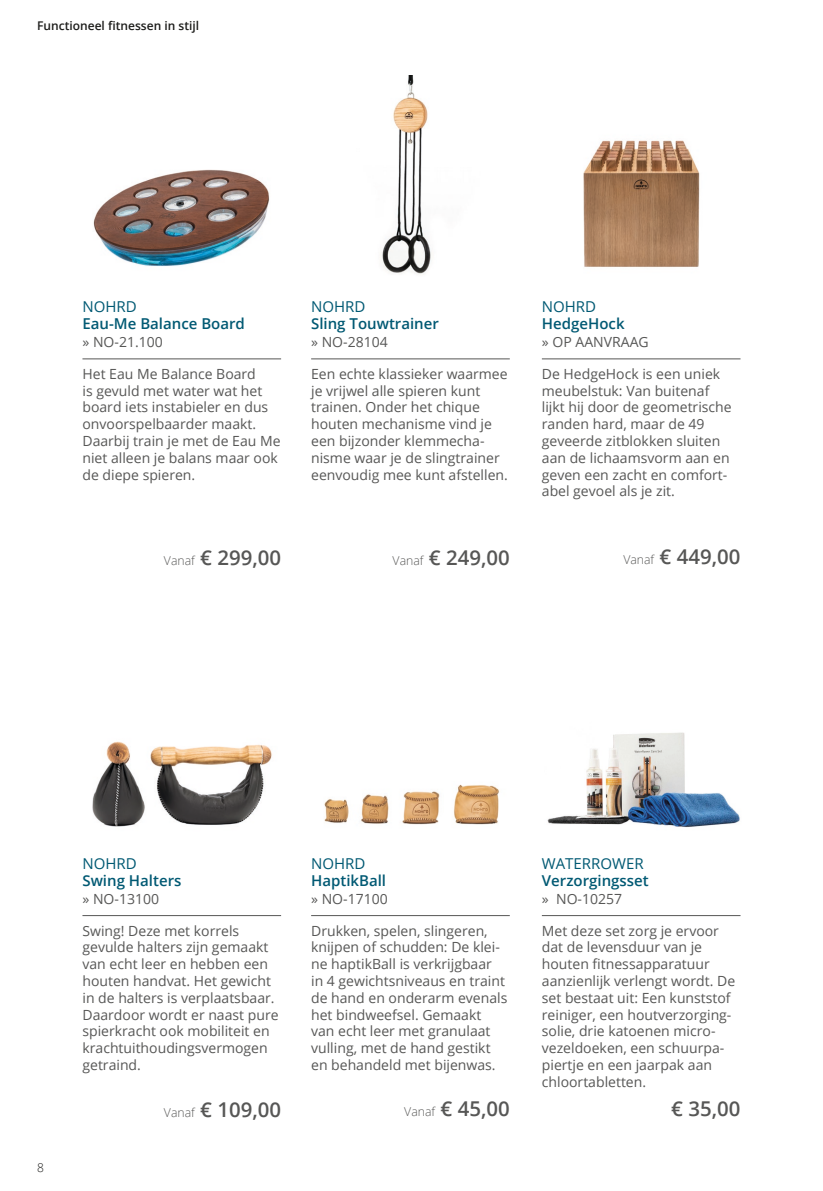
<style>
.page{position:relative;width:823px;height:1191px;background:#fff}
.page>*{position:absolute;margin:0;border:0;box-sizing:border-box;transform-origin:0 0}
.t1{font:600 20.4px "Open Sans";color:#575756}
.t2{font:600 15px "Open Sans";color:#005973}
.t3{font:15px "Open Sans";color:#005973}
.t4{font:14px/16.8px "Open Sans";color:#575756}
.t5{font:600 12px "Open Sans";color:#1d1d1b}
.t6{font:300 12px "Open Sans";color:#1d1d1b}
.s1{font-weight:300;font-size:12.2px}
</style>
<div class="page">
<img style="left:547px;top:732px;width:193px;height:96px">
<img style="left:324px;top:784px;width:176px;height:41px">
<img style="left:92px;top:741px;width:180px;height:86px">
<hr style="left:541px;top:915px;width:199px;height:1px;background:#575756">
<hr style="left:311px;top:915px;width:198px;height:1px;background:#575756">
<hr style="left:82px;top:915px;width:199px;height:1px;background:#575756">
<img style="left:583px;top:140px;width:117px;height:127px">
<img style="left:381px;top:75px;width:50px;height:200px">
<img style="left:93px;top:169px;width:177px;height:97px">
<hr style="left:541px;top:358px;width:199px;height:1px;background:#575756">
<hr style="left:311px;top:358px;width:198px;height:1px;background:#575756">
<hr style="left:82px;top:358px;width:199px;height:1px;background:#575756">
<p class="t5" style="left:37px;top:18px;width:163px">Functioneel fitnessen in stijl</p>
<p class="t3" style="left:82px;top:296px;width:56px">NOHRD</p>
<p class="t2" style="left:82px;top:313px;width:164px">Eau-Me Balance Board</p>
<p class="t4" style="left:82px;top:333px;width:82px">» NO-21.100</p>
<p class="t4" style="left:82px;top:365px;width:199px">Het Eau Me Balance Board<br>is gevuld met water wat het board iets instabieler en dus onvoorspelbaarder maakt.<br>Daarbij train je met de Eau Me niet alleen je balans maar ook de diepe spieren.</p>
<p class="t3" style="left:311px;top:296px;width:56px">NOHRD</p>
<p class="t2" style="left:311px;top:313px;width:129px">Sling Touwtrainer</p>
<p class="t4" style="left:311px;top:333px;width:78px">» NO-28104</p>
<p class="t4" style="left:311px;top:365px;width:198px">Een echte klassieker waarmee je vrijwel alle spieren kunt trainen. Onder het chique houten mechanisme vind je een bijzonder klemmecha&shy;nisme waar je de slingtrainer eenvoudig mee kunt afstellen.</p>
<p class="t3" style="left:541px;top:296px;width:56px">NOHRD</p>
<p class="t2" style="left:541px;top:313px;width:84px">HedgeHock</p>
<p class="t4" style="left:541px;top:333px;width:108px">» OP AANVRAAG</p>
<p class="t4" style="left:541px;top:365px;width:191px">De HedgeHock is een uniek meubelstuk: Van buitenaf lijkt hij door de geometrische randen hard, maar de 49 geveerde zitblokken sluiten aan de lichaamsvorm aan en geven een zacht en comfort&shy;abel gevoel als je zit.</p>
<h1 class="t1" style="left:164px;top:544px;width:119px"><span class="s1">Vanaf</span> € 299,00</h1>
<h1 class="t1" style="left:392px;top:544px;width:119px"><span class="s1">Vanaf</span> € 249,00</h1>
<h1 class="t1" style="left:623px;top:542px;width:119px"><span class="s1">Vanaf</span> € 449,00</h1>
<p class="t6" style="left:37px;top:1159px;width:8px">8</p>
<p class="t3" style="left:82px;top:853px;width:56px">NOHRD</p>
<p class="t2" style="left:82px;top:870px;width:100px">Swing Halters</p>
<p class="t4" style="left:82px;top:890px;width:78px">» NO-13100</p>
<p class="t4" style="left:82px;top:921px;width:197px">Swing! Deze met korrels gevulde halters zijn gemaakt van echt leer en hebben een houten handvat. Het gewicht in de halters is verplaatsbaar.<br>Daardoor wordt er naast pure spierkracht ook mobiliteit en krachtuithoudingsvermogen getraind.</p>
<h1 class="t1" style="left:164px;top:1095px;width:119px"><span class="s1">Vanaf</span> € 109,00</h1>
<h1 class="t1" style="left:404px;top:1094px;width:107px"><span class="s1">Vanaf</span> € 45,00</h1>
<h1 class="t1" style="left:671px;top:1094px;width:71px">€ 35,00</h1>
<p class="t3" style="left:311px;top:853px;width:56px">NOHRD</p>
<p class="t2" style="left:311px;top:870px;width:76px">HaptikBall</p>
<p class="t4" style="left:311px;top:890px;width:78px">» NO-17100</p>
<p class="t4" style="left:311px;top:921px;width:198px">Drukken, spelen, slingeren, knijpen of schudden: De klei&shy;ne haptikBall is verkrijgbaar in 4 gewichtsniveaus en traint de hand en onderarm evenals het bindweefsel. Gemaakt van echt leer met granulaat vulling, met de hand gestikt en behandeld met bijenwas.</p>
<p class="t3" style="left:541px;top:853px;width:103px">WATERROWER</p>
<p class="t2" style="left:541px;top:870px;width:108px">Verzorgingsset</p>
<p class="t4" style="left:541px;top:890px;width:82px">» NO-10257</p>
<p class="t4" style="left:541px;top:921px;width:195px">Met deze set zorg je ervoor dat de levensduur van je houten fitnessapparatuur aanzienlijk verlengt wordt. De set bestaat uit: Een kunststof reiniger, een houtverzorging&shy;solie, drie katoenen micro&shy;vezeldoeken, een schuurpa&shy;piertje en een jaarpak aan chloortabletten.</p>
</div>
